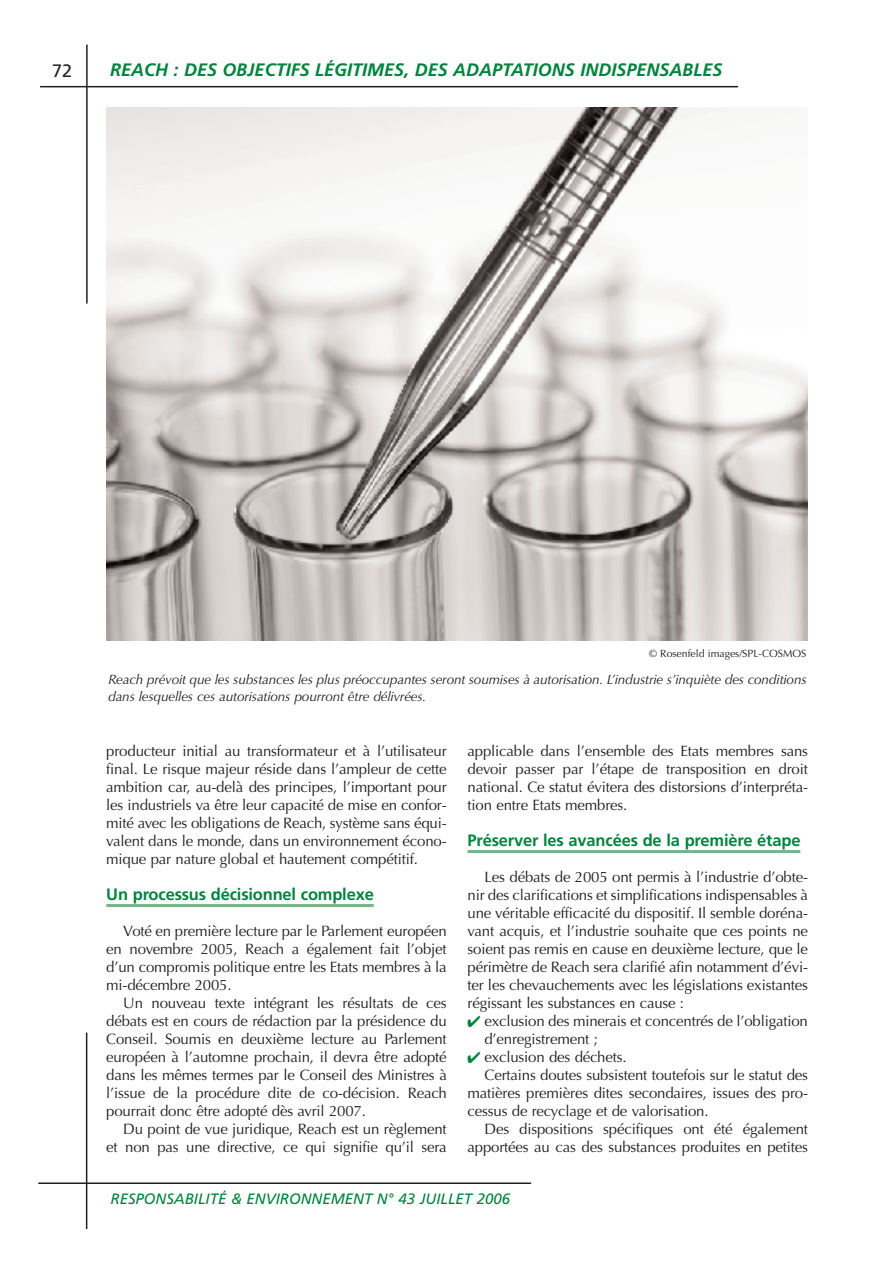
<style>
.page{position:relative;width:893px;height:1263px;background:#fff}
.page>*{position:absolute;margin:0;border:0;box-sizing:border-box;transform-origin:0 0}
.t1{font:italic 700 18px "Frutiger";color:#00843d}
.t2{font:18px "Frutiger";color:#231f20}
.t3{font:700 16.5px "Frutiger";letter-spacing:-.01em;color:#00843d}
.t4{font:15px/18px "Optima";letter-spacing:-.01em;color:#231f20;text-align:justify}
.t5{font:italic 15px "Frutiger";color:#00843d}
.t6{font:italic 13.5px/17.5px "Optima";letter-spacing:-.01em;color:#231f20}
.t7{font:10.5px "Optima";color:#231f20}
.s1{color:#00843d}
</style>
<div class="page">
<hr style="left:106px;top:904px;width:268px;height:3px;background:#76b48a">
<hr style="left:468px;top:850px;width:332px;height:3px;background:#76b48a">
<hr style="left:40px;top:86px;width:698px;height:1px;background:#231f20">
<hr style="left:86px;top:45px;width:2px;height:259px;background:#231f20">
<hr style="left:86px;top:1032px;width:1px;height:197px;background:#231f20">
<hr style="left:38px;top:1182px;width:493px;height:2px;background:#231f20">
<img style="left:107px;top:107px;width:701px;height:534px">
<p class="t2" style="left:52px;top:63px;width:22px">72</p>
<p class="t1" style="left:110px;top:62px;width:614px">REACH : DES OBJECTIFS LÉGITIMES, DES ADAPTATIONS INDISPENSABLES</p>
<p class="t7" style="left:649px;top:648px;width:159px">© Rosenfeld images/SPL-COSMOS</p>
<p class="t6" style="left:108px;top:670px;width:700px">Reach prévoit que les substances les plus préoccupantes seront soumises à autorisation. L’industrie s’inquiète des conditions dans lesquelles ces autorisations pourront être délivrées.</p>
<p class="t4" style="left:106px;top:742px;width:342px">producteur initial au transformateur et à l’utilisateur final. Le risque majeur réside dans l’ampleur de cette ambition car, au-delà des principes, l’important pour les industriels va être leur capacité de mise en confor&shy;mité avec les obligations de Reach, système sans équi&shy;valent dans le monde, dans un environnement écono&shy;mique par nature global et hautement compétitif.</p>
<p class="t3" style="left:106px;top:888px;width:269px">Un processus décisionnel complexe</p>
<p class="t4" style="left:106px;top:922px;width:342px;text-indent:17px">Voté en première lecture par le Parlement européen en novembre 2005, Reach a également fait l’objet d’un compromis politique entre les Etats membres à la mi-décembre 2005.</p>
<p class="t4" style="left:106px;top:994px;width:342px;text-indent:17px">Un nouveau texte intégrant les résultats de ces débats est en cours de rédaction par la présidence du Conseil. Soumis en deuxième lecture au Parlement européen à l’automne prochain, il devra être adopté dans les mêmes termes par le Conseil des Ministres à l’issue de la procédure dite de co-décision. Reach pourrait donc être adopté dès avril 2007.</p>
<p class="t4" style="left:106px;top:1120px;width:342px;text-align:right">Du point de vue juridique, Reach est un règlement<br>et non pas une directive, ce qui signifie qu’il sera</p>
<p class="t4" style="left:468px;top:742px;width:342px">applicable dans l’ensemble des Etats membres sans devoir passer par l’étape de transposition en droit national. Ce statut évitera des distorsions d’interpréta&shy;tion entre Etats membres.</p>
<p class="t3" style="left:468px;top:834px;width:334px">Préserver les avancées de la première étape</p>
<p class="t4" style="left:468px;top:868px;width:342px;text-indent:17px">Les débats de 2005 ont permis à l’industrie d’obte&shy;nir des clarifications et simplifications indispensables à une véritable efficacité du dispositif. Il semble doréna&shy;vant acquis, et l’industrie souhaite que ces points ne soient pas remis en cause en deuxième lecture, que le périmètre de Reach sera clarifié afin notamment d’évi&shy;ter les chevauchements avec les législations existantes régissant les substances en cause :</p>
<p class="t4" style="left:484px;top:1012px;width:325px;text-indent:-17px"><span class="s1">✔</span> exclusion des minerais et concentrés de l’obligation d’enregistrement ;</p>
<p class="t4" style="left:468px;top:1048px;width:161px"><span class="s1">✔</span> exclusion des déchets.</p>
<p class="t4" style="left:485px;top:1066px;width:325px">Certains doutes subsistent toutefois sur le statut des</p>
<p class="t4" style="left:468px;top:1084px;width:342px">matières premières dites secondaires, issues des pro-</p>
<p class="t4" style="left:468px;top:1102px;width:243px">cessus de recyclage et de valorisation.</p>
<p class="t4" style="left:485px;top:1120px;width:325px">Des dispositions spécifiques ont été également</p>
<p class="t4" style="left:468px;top:1138px;width:342px">apportées au cas des substances produites en petites</p>
<p class="t5" style="left:111px;top:1193px;width:401px">RESPONSABILITÉ &amp; ENVIRONNEMENT N° 43 JUILLET 2006</p>
</div>
